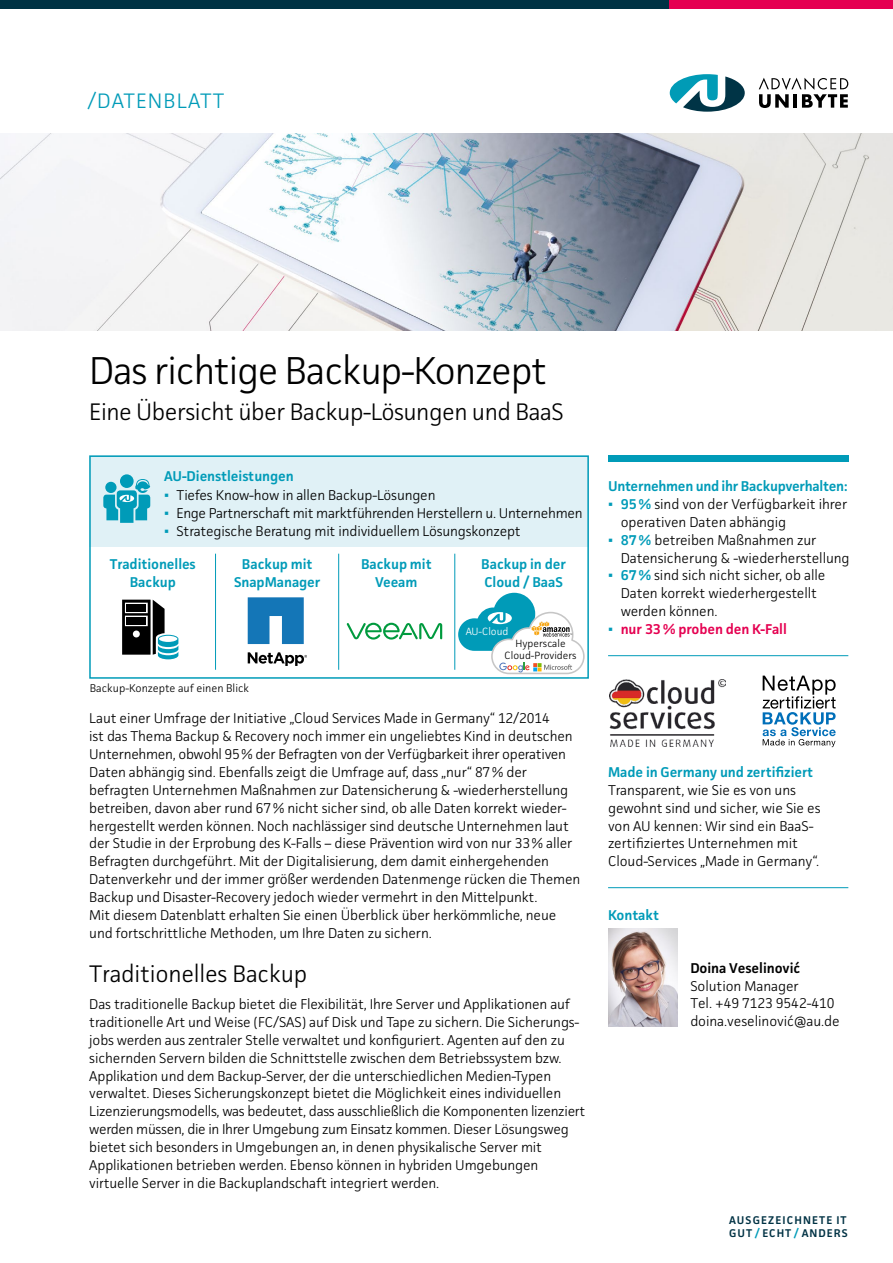
<style>
.page{position:relative;width:893px;height:1263px;background:#fff}
.page>*{position:absolute;margin:0;border:0;box-sizing:border-box;transform-origin:0 0}
.H1_Facit_lig_26_Pt{font:300 39px "Facit";letter-spacing:-.03em;color:#000}
.H1_Facit_lig_26_Pt-2{font:300 24px "Facit";letter-spacing:-.02em;color:#000}
.H2_Facit_lig__16_P{font:300 24px "Facit";letter-spacing:-.01em;color:#000}
.t1{font:300 21px "Facit";letter-spacing:.05em;color:#009bb8}
.Copy_Facit_lig_9_5{font:300 14.25px/17.9px "Facit";letter-spacing:-.01em;color:#000}
.Copy_Facit_lig_9_5-2{font:600 14.25px/17.9px "Facit";letter-spacing:-.005em;color:#009bb8;text-align:center}
.t2{font:600 14.25px "Facit";letter-spacing:-.005em;color:#e50051}
.t3{font:600 11.25px/13.5px "Facit";letter-spacing:.1em;color:#003244}
.t4{font:300 11.25px "Facit";color:#000}
.BU_Facit_lig_7_5Pt{font:300 10.5px/12px "Facit";color:#000;text-align:center}
.BU_Facit_lig_7_5Pt-2{font:300 10.5px "Facit";color:#fff}
.s1{font-family:"Arial";font-weight:400;color:#009bb8}
.s2{font-weight:600;color:#009bb8}
.s3{font-weight:600}
.s4{color:#009bb8}
</style>
<div class="page">
<div style="left:0;top:0;width:670px;height:9px;background:#003244"></div>
<div style="left:670px;top:0;width:223px;height:9px;background:#e50051"></div>
<img style="left:0;top:134px;width:893px;height:196px">
<svg style="left:759px;top:78px;width:89px;height:30px"></svg>
<svg style="left:670px;top:74px;width:75px;height:38px"></svg>
<div style="left:90px;top:455px;width:499px;height:92px;background:#e0f1f6"></div>
<div style="left:89px;top:455px;width:500px;height:224px;border:2px solid #009bb8"></div>
<div style="left:608px;top:455px;width:240px;height:7px;background:#009bb8"></div>
<svg style="left:103px;top:474px;width:47px;height:49px"></svg>
<svg style="left:122px;top:600px;width:56px;height:59px"></svg>
<svg style="left:347px;top:623px;width:95px;height:17px"></svg>
<svg style="left:248px;top:597px;width:56px;height:47px;background:#3589c1"></svg>
<svg style="left:248px;top:652px;width:59px;height:14px"></svg>
<hr style="left:215px;top:554px;width:1px;height:116px;background:#009bb8">
<hr style="left:338px;top:554px;width:1px;height:116px;background:#009bb8">
<hr style="left:454px;top:554px;width:1px;height:116px;background:#009bb8">
<hr style="left:608px;top:655px;width:240px;height:1px;background:#009bb8">
<hr style="left:608px;top:887px;width:240px;height:1px;background:#009bb8">
<img style="left:609px;top:680px;width:117px;height:66px">
<svg style="left:763px;top:676px;width:73px;height:71px"></svg>
<svg style="left:458px;top:593px;width:127px;height:82px"></svg>
<img style="left:608px;top:929px;width:69px;height:98px">
<p class="t1" style="left:88px;top:87px;width:138px">/DATENBLATT</p>
<p class="H1_Facit_lig_26_Pt" style="left:89px;top:346px;width:459px">Das richtige Backup-Konzept</p>
<p class="H1_Facit_lig_26_Pt-2" style="left:89px;top:396px;width:476px">Eine Übersicht über Backup-Lösungen und BaaS</p>
<p class="Copy_Facit_lig_9_5-2" style="left:164px;top:467px;width:131px">AU-Dienstleistungen</p>
<p class="Copy_Facit_lig_9_5" style="left:164px;top:486px;width:273px"><span class="s1">▪</span> Tiefes Know-how in allen Backup-Lösungen</p>
<p class="Copy_Facit_lig_9_5" style="left:164px;top:504px;width:420px"><span class="s1">▪</span> Enge Partnerschaft mit marktführenden Herstellern u. Unternehmen</p>
<p class="Copy_Facit_lig_9_5" style="left:164px;top:522px;width:358px"><span class="s1">▪</span> Strategische Beratung mit individuellem Lösungskonzept</p>
<p class="Copy_Facit_lig_9_5-2" style="left:110px;top:555px;width:87px">Traditionelles</p>
<p class="Copy_Facit_lig_9_5-2" style="left:130px;top:573px;width:48px">Backup</p>
<p class="Copy_Facit_lig_9_5-2" style="left:234px;top:555px;width:88px">Backup mit<br>SnapManager</p>
<p class="Copy_Facit_lig_9_5-2" style="left:361px;top:555px;width:72px">Backup mit<br>Veeam</p>
<p class="Copy_Facit_lig_9_5-2" style="left:481px;top:555px;width:86px;text-align:left">Backup in der<br>Cloud / BaaS</p>
<p class="t4" style="left:90px;top:681px;width:161px">Backup-Konzepte auf einen Blick</p>
<p class="BU_Facit_lig_7_5Pt-2" style="left:466px;top:625px;width:44px">AU-Cloud</p>
<p class="BU_Facit_lig_7_5Pt" style="left:505px;top:637px;width:73px">Hyperscale<br>Cloud-Providers</p>
<p class="Copy_Facit_lig_9_5" style="left:89px;top:709px;width:492px">Laut einer Umfrage der Initiative „Cloud Services Made in Germany“ 12/2014<br>ist das Thema Backup &amp; Recovery noch immer ein ungeliebtes Kind in deutschen Unternehmen, obwohl 95% der Befragten von der Verfügbarkeit ihrer operativen Daten abhängig sind. Ebenfalls zeigt die Umfrage auf, dass „nur“ 87% der befragten Unternehmen Maßnahmen zur Datensicherung &amp; -wiederherstellung betreiben, davon aber rund 67% nicht sicher sind, ob alle Daten korrekt wieder&shy;hergestellt werden können. Noch nachlässiger sind deutsche Unternehmen laut der Studie in der Erprobung des K-Falls – diese Prävention wird von nur 33% aller Befragten durchgeführt. Mit der Digitalisierung, dem damit einhergehenden Datenverkehr und der immer größer werdenden Datenmenge rücken die Themen Backup und Disaster-Recovery jedoch wieder vermehrt in den Mittelpunkt.<br>Mit diesem Datenblatt erhalten Sie einen Überblick über herkömmliche, neue und fortschrittliche Methoden, um Ihre Daten zu sichern.</p>
<p class="H2_Facit_lig__16_P" style="left:89px;top:959px;width:219px">Traditionelles Backup</p>
<p class="Copy_Facit_lig_9_5" style="left:89px;top:995px;width:498px">Das traditionelle Backup bietet die Flexibilität, Ihre Server und Applikationen auf traditionelle Art und Weise (FC/SAS) auf Disk und Tape zu sichern. Die Sicherungs&shy;jobs werden aus zentraler Stelle verwaltet und konfiguriert. Agenten auf den zu sichernden Servern bilden die Schnittstelle zwischen dem Betriebssystem bzw.<br>Applikation und dem Backup-Server, der die unterschiedlichen Medien-Typen verwaltet. Dieses Sicherungskonzept bietet die Möglichkeit eines individuellen Lizenzierungsmodells, was bedeutet, dass ausschließlich die Komponenten lizenziert werden müssen, die in Ihrer Umgebung zum Einsatz kommen. Dieser Lösungsweg bietet sich besonders in Umgebungen an, in denen physikalische Server mit Applikationen betrieben werden. Ebenso können in hybriden Umgebungen virtuelle Server in die Backuplandschaft integriert werden.</p>
<p class="Copy_Facit_lig_9_5-2" style="left:608px;top:477px;width:241px">Unternehmen und ihr Backupverhalten:</p>
<p class="Copy_Facit_lig_9_5" style="left:621px;top:495px;width:228px;text-indent:-13px"><span class="s1">▪</span> <span class="s2">95%</span> sind von der Verfügbarkeit ihrer operativen Daten abhängig</p>
<p class="Copy_Facit_lig_9_5" style="left:621px;top:531px;width:230px;text-indent:-13px"><span class="s1">▪</span> <span class="s2">87%</span> betreiben Maßnahmen zur<br>Datensicherung &amp; -wiederherstellung</p>
<p class="Copy_Facit_lig_9_5" style="left:621px;top:566px;width:206px;text-indent:-13px"><span class="s1">▪</span> <span class="s2">67%</span> sind sich nicht sicher, ob alle<br>Daten korrekt wiederhergestellt werden können.</p>
<p class="t2" style="left:608px;top:620px;width:180px"><span class="s1">▪</span> nur 33% proben den K-Fall</p>
<p class="Copy_Facit_lig_9_5-2" style="left:608px;top:763px;width:207px">Made in Germany und zertifiziert</p>
<p class="Copy_Facit_lig_9_5" style="left:608px;top:781px;width:214px">Transparent, wie Sie es von uns gewohnt sind und sicher, wie Sie es von AU kennen: Wir sind ein BaaS&shy;zertifiziertes Unternehmen mit Cloud-Services „Made in Germany“.</p>
<p class="Copy_Facit_lig_9_5-2" style="left:608px;top:906px;width:53px">Kontakt</p>
<p class="Copy_Facit_lig_9_5" style="left:690px;top:958px;width:151px"><span class="s3">Doina Veselinović<br></span>Solution Manager<br>Tel. +49 7123 9542-410 doina.veselinović@au.de</p>
<p class="t3" style="left:729px;top:1213px;width:120px">AUSGEZEICHNETE IT<br>GUT <span class="s4">/</span> ECHT <span class="s4">/</span> ANDERS</p>
</div>
